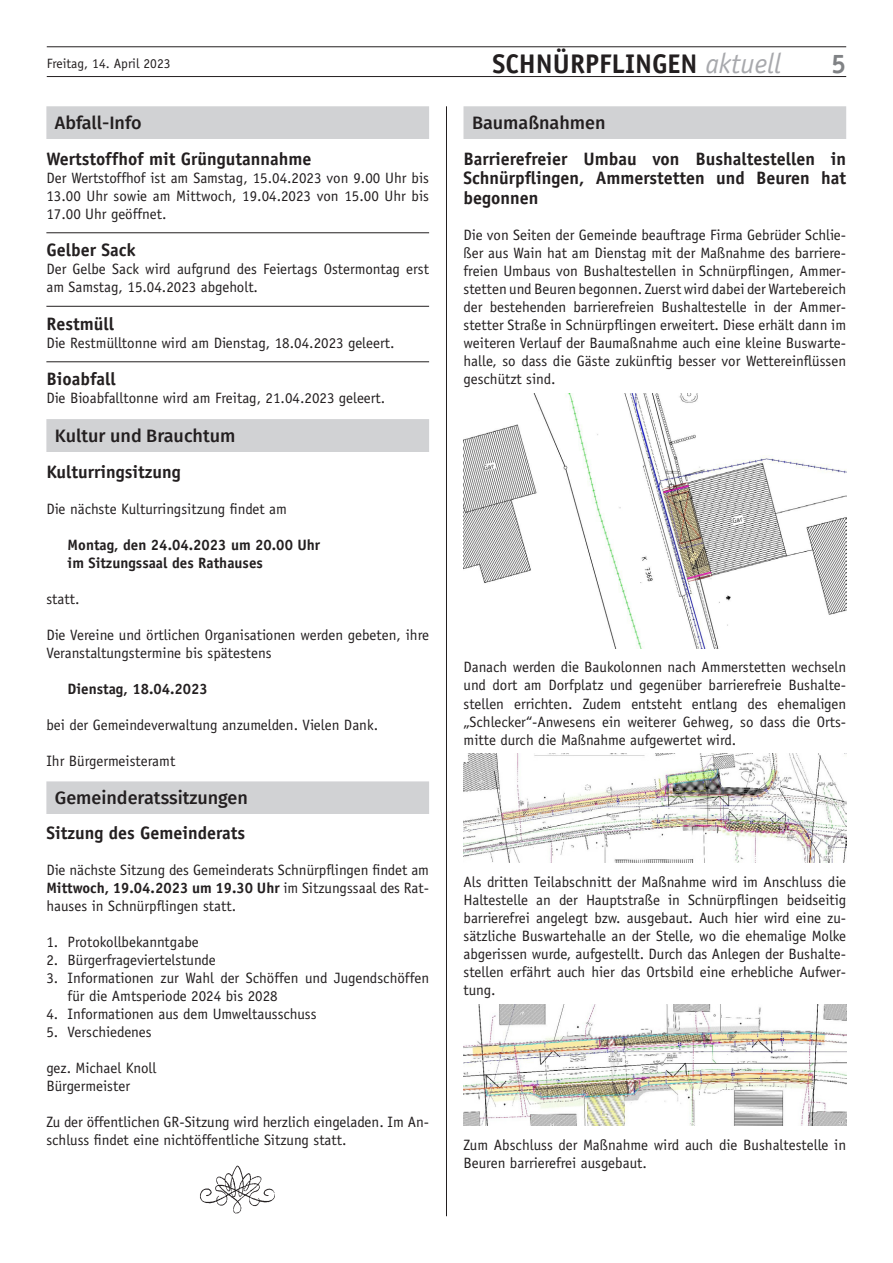
<style>
.page{position:relative;width:893px;height:1263px;background:#fff}
.page>*{position:absolute;margin:0;border:0;box-sizing:border-box;transform-origin:0 0}
.t1{font:700 27px "Officina Sans";color:#231f20}
.t2{font:700 27px "Officina Sans";color:#808285}
.t3{font:700 18px/19.5px "Officina Sans";color:#231f20;text-align:justify}
.t4{font:500 18px "Fira Sans";color:#231f20}
.t5{font:15px/18px "Officina Sans";color:#231f20}
.t6{font:700 15px/18px "Officina Sans";color:#231f20}
.t7{font:13.5px "Officina Sans";color:#231f20}
.s1{font-weight:400;font-style:italic;font-size:28.35px;color:#a8a9ad}
.s2{font-weight:700}
</style>
<div class="page">
<hr style="left:47px;top:76px;width:799px;height:1px;background:#231f20">
<hr style="left:47px;top:47px;width:799px;height:1px;background:#231f20">
<hr style="left:446px;top:106px;width:1px;height:1110px;background:#231f20">
<hr style="left:46px;top:232px;width:383px;height:1px;background:#231f20">
<hr style="left:46px;top:306px;width:383px;height:1px;background:#231f20">
<hr style="left:46px;top:361px;width:383px;height:1px;background:#231f20">
<div style="left:46px;top:106px;width:383px;height:33px;background:#d1d2d4"></div>
<div style="left:46px;top:419px;width:383px;height:33px;background:#d1d2d4"></div>
<div style="left:46px;top:781px;width:383px;height:32px;background:#d1d2d4"></div>
<div style="left:463px;top:106px;width:383px;height:33px;background:#d1d2d4"></div>
<img style="left:463px;top:393px;width:383px;height:255px">
<img style="left:463px;top:754px;width:383px;height:109px">
<img style="left:463px;top:1005px;width:383px;height:120px">
<img style="left:200px;top:1165px;width:75px;height:48px">
<h1 class="t1" style="left:492px;top:47px;width:290px">SCHNÜRPFLINGEN <span class="s1">aktuell</span></h1>
<p class="t7" style="left:47px;top:55px;width:125px">Freitag, 14. April 2023</p>
<h1 class="t2" style="left:831px;top:47px;width:17px">5</h1>
<p class="t4" style="left:55px;top:108px;width:88px">Abfall-Info</p>
<p class="t3" style="left:46px;top:149px;width:266px">Wertstoffhof mit Grüngutannahme</p>
<p class="t5" style="left:46px;top:169px;width:384px;text-align:justify">Der Wertstoffhof ist am Samstag, 15.04.2023 von 9.00 Uhr bis 13.00 Uhr sowie am Mittwoch, 19.04.2023 von 15.00 Uhr bis 17.00 Uhr geöffnet.</p>
<p class="t3" style="left:46px;top:240px;width:91px">Gelber Sack</p>
<p class="t5" style="left:46px;top:260px;width:384px">Der Gelbe Sack wird aufgrund des Feiertags Ostermontag erst am Samstag, 15.04.2023 abgeholt.</p>
<p class="t3" style="left:46px;top:314px;width:69px">Restmüll</p>
<p class="t5" style="left:46px;top:334px;width:350px">Die Restmülltonne wird am Dienstag, 18.04.2023 geleert.</p>
<p class="t3" style="left:46px;top:369px;width:71px">Bioabfall</p>
<p class="t5" style="left:46px;top:389px;width:340px">Die Bioabfalltonne wird am Freitag, 21.04.2023 geleert.</p>
<p class="t4" style="left:55px;top:421px;width:182px">Kultur und Brauchtum</p>
<p class="t3" style="left:46px;top:462px;width:136px">Kulturringsitzung</p>
<p class="t5" style="left:46px;top:500px;width:242px">Die nächste Kulturringsitzung findet am</p>
<p class="t6" style="left:68px;top:535px;width:254px">Montag, den 24.04.2023 um 20.00 Uhr im Sitzungssaal des Rathauses</p>
<p class="t5" style="left:46px;top:590px;width:35px">statt.</p>
<p class="t5" style="left:46px;top:626px;width:384px">Die Vereine und örtlichen Organisationen werden gebeten, ihre<br>Veranstaltungstermine bis spätestens</p>
<p class="t6" style="left:68px;top:679px;width:142px">Dienstag, 18.04.2023</p>
<p class="t5" style="left:46px;top:716px;width:333px">bei der Gemeindeverwaltung anzumelden. Vielen Dank.</p>
<p class="t5" style="left:46px;top:752px;width:130px">Ihr Bürgermeisteramt</p>
<p class="t4" style="left:55px;top:783px;width:195px">Gemeinderatssitzungen</p>
<p class="t3" style="left:46px;top:823px;width:200px">Sitzung des Gemeinderats</p>
<p class="t5" style="left:46px;top:861px;width:384px;text-align:justify">Die nächste Sitzung des Gemeinderats Schnürpflingen findet am <span class="s2">Mittwoch, 19.04.2023 um 19.30 Uhr</span> im Sitzungssaal des Rat&shy;hauses in Schnürpflingen statt.</p>
<p class="t5" style="left:46px;top:933px;width:154px">1. Protokollbekanntgabe</p>
<p class="t5" style="left:46px;top:951px;width:171px">2. Bürgerfrageviertelstunde</p>
<p class="t5" style="left:68px;top:969px;width:363px;text-indent:-21px">3. Informationen zur Wahl der Schöffen und Jugendschöffen für die Amtsperiode 2024 bis 2028</p>
<p class="t5" style="left:46px;top:1005px;width:272px">4. Informationen aus dem Umweltausschuss</p>
<p class="t5" style="left:46px;top:1023px;width:107px">5. Verschiedenes</p>
<p class="t5" style="left:46px;top:1059px;width:112px">gez. Michael Knoll<br>Bürgermeister</p>
<p class="t5" style="left:46px;top:1113px;width:384px">Zu der öffentlichen GR-Sitzung wird herzlich eingeladen. Im An&shy;schluss findet eine nichtöffentliche Sitzung statt.</p>
<p class="t4" style="left:472px;top:108px;width:135px">Baumaßnahmen</p>
<p class="t3" style="left:463px;top:149px;width:384px">Barrierefreier Umbau von Bushaltestellen in Schnürpflingen, Ammerstetten und Beuren hat begonnen</p>
<p class="t5" style="left:463px;top:226px;width:384px;text-align:justify">Die von Seiten der Gemeinde beauftrage Firma Gebrüder Schlie&shy;ßer aus Wain hat am Dienstag mit der Maßnahme des barriere&shy;freien Umbaus von Bushaltestellen in Schnürpflingen, Ammer&shy;stetten und Beuren begonnen. Zuerst wird dabei der Wartebereich der bestehenden barrierefreien Bushaltestelle in der Ammer&shy;stetter Straße in Schnürpflingen erweitert. Diese erhält dann im weiteren Verlauf der Baumaßnahme auch eine kleine Buswarte&shy;halle, so dass die Gäste zukünftig besser vor Wettereinflüssen geschützt sind.</p>
<p class="t5" style="left:463px;top:658px;width:384px;text-align:justify">Danach werden die Baukolonnen nach Ammerstetten wechseln und dort am Dorfplatz und gegenüber barrierefreie Bushalte&shy;stellen errichten. Zudem entsteht entlang des ehemaligen „Schlecker“-Anwesens ein weiterer Gehweg, so dass die Orts&shy;mitte durch die Maßnahme aufgewertet wird.</p>
<p class="t5" style="left:463px;top:873px;width:384px;text-align:justify">Als dritten Teilabschnitt der Maßnahme wird im Anschluss die Haltestelle an der Hauptstraße in Schnürpflingen beidseitig barrierefrei angelegt bzw. ausgebaut. Auch hier wird eine zu&shy;sätzliche Buswartehalle an der Stelle, wo die ehemalige Molke abgerissen wurde, aufgestellt. Durch das Anlegen der Bushalte&shy;stellen erfährt auch hier das Ortsbild eine erhebliche Aufwer&shy;tung.</p>
<p class="t5" style="left:463px;top:1135px;width:384px">Zum Abschluss der Maßnahme wird auch die Bushaltestelle in<br>Beuren barrierefrei ausgebaut.</p>
</div>
